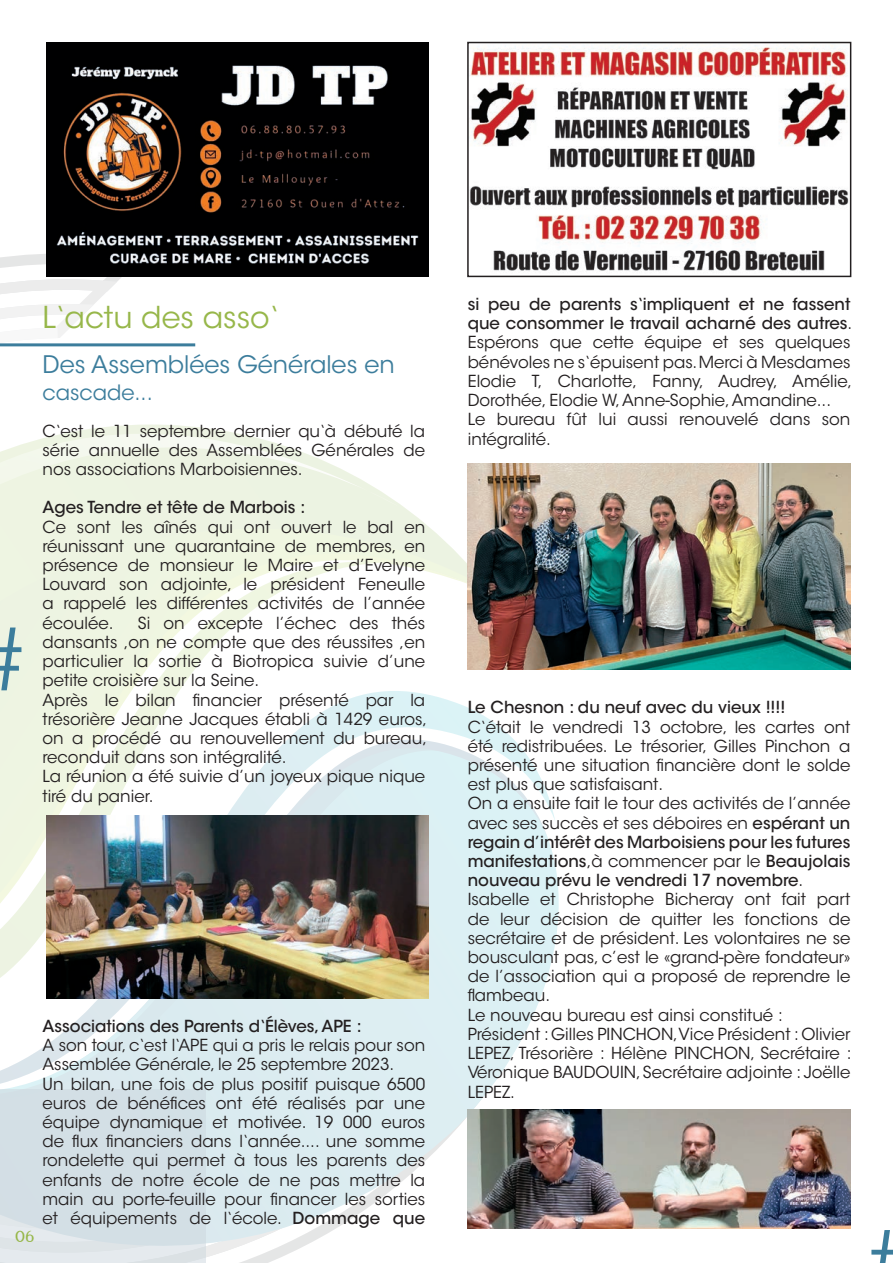
<style>
.page{position:relative;width:893px;height:1263px;background:#fff}
.page>*{position:absolute;margin:0;border:0;box-sizing:border-box;transform-origin:0 0}
.t1{font:300 90px "Frutiger LT Std";color:#3c7d9c}
.t2{font:30px "ITC Avant Garde Std";color:#97b74a}
.t3{font:24px "ITC Avant Garde Std";color:#3c7d9c}
.t4{font:21px "ITC Avant Garde Std";color:#3c7d9c}
.t5{font:16.5px/19.2px "ITC Avant Garde Std";color:#231f20;text-align:justify}
.t6{font:500 16.5px/19.2px "ITC Avant Garde Std";color:#231f20;text-align:justify}
.t7{font:15px "Amerika Sans";color:#97b74a}
.s1{font-weight:500}
.s2{font-weight:400}
</style>
<div class="page">
<svg style="left:206px;top:865px;width:353px;height:396px"></svg>
<svg style="left:206px;top:1117px;width:262px;height:54px"></svg>
<svg style="left:0;top:721px;width:555px;height:396px"></svg>
<svg style="left:0;top:463px;width:492px;height:576px;fill:#ddf1f4"></svg>
<svg style="left:0;top:463px;width:434px;height:394px"></svg>
<svg style="left:0;top:424px;width:398px;height:269px"></svg>
<div style="left:0;top:1089px;width:206px;height:174px;background:linear-gradient(to bottom,#d0dee4,#dbe3e8)"></div>
<hr style="left:0;top:343px;width:195px;height:3px;background:#3c7d9c">
<img style="left:46px;top:43px;width:383px;height:233px">
<img style="left:46px;top:815px;width:383px;height:183px">
<img style="left:468px;top:463px;width:382px;height:207px">
<img style="left:468px;top:1109px;width:382px;height:120px">
<img style="left:470px;top:45px;width:378px;height:226px">
<div style="left:467px;top:42px;width:384px;height:235px;border:2px solid #231f20"></div>
<p class="t2" style="left:43px;top:298px;width:237px">L‘actu des asso‘</p>
<p class="t3" style="left:43px;top:349px;width:354px">Des Assemblées Générales en</p>
<p class="t4" style="left:43px;top:379px;width:112px">cascade...</p>
<p class="t5" style="left:43px;top:421px;width:384px">C‘est le 11 septembre dernier qu‘à débuté la série annuelle des Assemblées Générales de nos associations Marboisiennes.</p>
<p class="t6" style="left:43px;top:498px;width:264px">Ages Tendre et tête de Marbois :</p>
<p class="t5" style="left:43px;top:517px;width:384px">Ce sont les aînés qui ont ouvert le bal en réunissant une quarantaine de membres, en présence de monsieur le Maire et d’Evelyne Louvard son adjointe, le président Feneulle a rappelé les différentes activités de l’année écoulée.</p>
<p class="t5" style="left:43px;top:613px;width:384px;text-indent:95px">Si on excepte l’échec des thés dansants ,on ne compte que des réussites ,en particulier la sortie à Biotropica suivie d’une petite croisière sur la Seine.</p>
<p class="t5" style="left:43px;top:690px;width:386px">Après le bilan financier présenté par la trésorière Jeanne Jacques établi à 1429 euros, on a procédé au renouvellement du bureau, reconduit dans son intégralité.</p>
<p class="t5" style="left:43px;top:767px;width:384px">La réunion a été suivie d’un joyeux pique nique tiré du panier.</p>
<p class="t7" style="left:15px;top:1227px;width:21px">06</p>
<p class="t6" style="left:43px;top:1016px;width:321px">Associations des Parents d‘Élèves, APE :</p>
<p class="t5" style="left:43px;top:1036px;width:384px">A son tour, c‘est l‘APE qui a pris le relais pour son<br>Assemblée Générale, le 25 septembre 2023.</p>
<p class="t5" style="left:43px;top:1074px;width:384px">Un bilan, une fois de plus positif puisque 6500 euros de bénéfices ont été réalisés par une équipe dynamique et motivée. 19 000 euros de flux financiers dans l‘année.... une somme rondelette qui permet à tous les parents des enfants de notre école de ne pas mettre la main au porte-feuille pour financer les sorties et équipements de l‘école. <span class="s1">Dommage que</span></p>
<p class="t5" style="left:468px;top:295px;width:386px"><span class="s1">si peu de parents s‘impliquent et ne fassent que consommer le travail acharné des autres</span>.<br>Espérons que cette équipe et ses quelques bénévoles ne s‘épuisent pas. Merci à Mesdames Elodie T, Charlotte, Fanny, Audrey, Amélie, Dorothée, Elodie W, Anne-Sophie, Amandine...</p>
<p class="t5" style="left:468px;top:410px;width:384px">Le bureau fût lui aussi renouvelé dans son intégralité.</p>
<p class="t6" style="left:468px;top:698px;width:319px">Le Chesnon : du neuf avec du vieux !!!!</p>
<p class="t5" style="left:468px;top:717px;width:384px">C‘était le vendredi 13 octobre, les cartes ont été redistribuées. Le trésorier, Gilles Pinchon a présenté une situation financière dont le solde est plus que satisfaisant.</p>
<p class="t6" style="left:468px;top:794px;width:384px"><span class="s2">On a ensuite fait le tour des activités de l’année avec ses succès et ses déboires en</span> espérant un regain d’intérêt des Marboisiens pour les futures manifestations<span class="s2">,à commencer par le</span> Beaujolais nouveau prévu le vendredi 17 novembre<span class="s2">.</span></p>
<p class="t5" style="left:468px;top:890px;width:384px">Isabelle et Christophe Bicheray ont fait part de leur décision de quitter les fonctions de secrétaire et de président. Les volontaires ne se bousculant pas, c’est le «grand-père fondateur» de l’association qui a proposé de reprendre le flambeau.</p>
<p class="t5" style="left:468px;top:1005px;width:317px">Le nouveau bureau est ainsi constitué :</p>
<p class="t5" style="left:468px;top:1024px;width:385px">Président : Gilles PINCHON,Vice Président : Olivier LEPEZ, Trésorière : Hélène PINCHON, Secrétaire :<br>Véronique BAUDOUIN, Secrétaire adjointe : Joëlle LEPEZ.</p>
<p class="t1" style="left:866px;top:1211px;width:52px">#</p>
</div>
